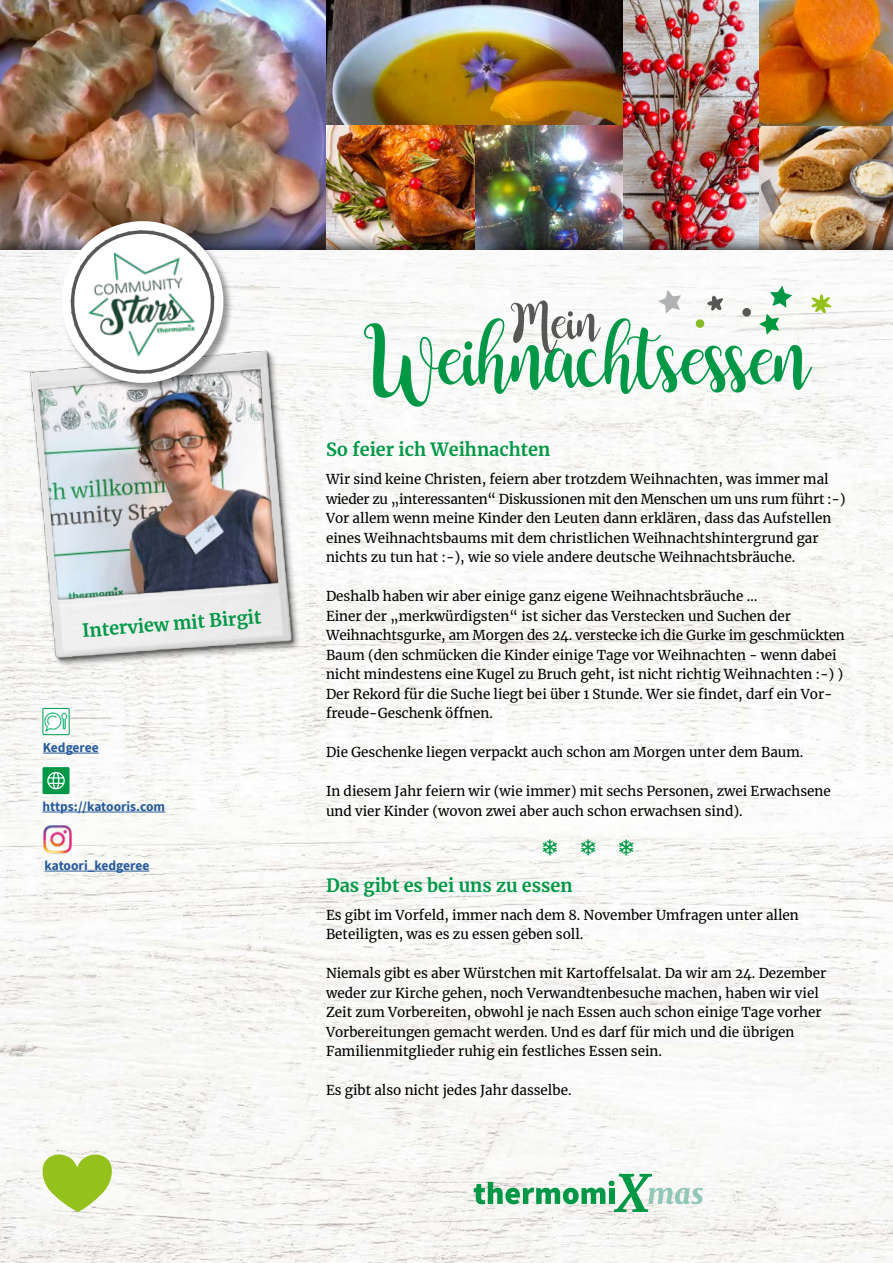
<style>
.page{position:relative;width:893px;height:1263px;background:#fff}
.page>*{position:absolute;margin:0;border:0;box-sizing:border-box;transform-origin:0 0}
.t1{font:22.5px "Arial Unicode MS";color:#009847}
.t2{font:700 18px "Merriweather";color:#009847}
.t3{font:13.5px/19.5px "Merriweather";color:#000}
.t4{font:700 13.5px "Source Sans Pro";color:#275b9b}
</style>
<div class="page">
<img style="left:0;top:0;width:326px;height:232px">
<img style="left:326px;top:0;width:298px;height:125px">
<img style="left:758px;top:0;width:135px;height:232px">
<img style="left:475px;top:125px;width:149px;height:107px">
<img style="left:624px;top:0;width:134px;height:232px">
<img style="left:326px;top:125px;width:149px;height:107px">
<img style="left:0;top:251px;width:893px;height:1012px">
<svg style="left:474px;top:1174px;width:229px;height:38px"></svg>
<svg style="left:364px;top:286px;width:467px;height:121px"></svg>
<svg style="left:37px;top:1153px;width:80px;height:59px"></svg>
<img style="left:26px;top:338px;width:273px;height:348px">
<div style="left:61px;top:220px;width:173px;height:173px;background:#000;opacity:.4"></div>
<svg style="left:58px;top:218px;width:169px;height:168px"></svg>
<img style="left:79px;top:241px;width:123px;height:124px">
<hr style="left:43px;top:753px;width:56px;height:1px;background:#275b9b">
<img style="left:45px;top:710px;width:23px;height:23px">
<div style="left:43px;top:708px;width:27px;height:27px;border:1px solid #009847"></div>
<hr style="left:45px;top:871px;width:104px;height:1px;background:#275b9b">
<img style="left:43px;top:825px;width:30px;height:29px">
<hr style="left:43px;top:812px;width:122px;height:1px;background:#275b9b">
<div style="left:43px;top:767px;width:27px;height:27px;background:#009847;border-radius:2px"></div>
<svg style="left:47px;top:772px;width:18px;height:17px"></svg>
<h2 class="t2" style="left:81px;top:617px;width:181px;rotate:-4deg">Interview mit Birgit</h2>
<p class="t4" style="left:43px;top:738px;width:57px">Kedgeree</p>
<p class="t4" style="left:43px;top:797px;width:124px">https://katooris.com</p>
<p class="t4" style="left:45px;top:856px;width:106px">katoori_kedgeree</p>
<h2 class="t2" style="left:326px;top:437px;width:226px">So feier ich Weihnachten</h2>
<p class="t3" style="left:326px;top:469px;width:521px">Wir sind keine Christen, feiern aber trotzdem Weihnachten, was immer mal wieder zu „interessanten“ Diskussionen mit den Menschen um uns rum führt :-)<br>Vor allem wenn meine Kinder den Leuten dann erklären, dass das Aufstellen eines Weihnachtsbaums mit dem christlichen Weihnachtshintergrund gar nichts zu tun hat :-), wie so viele andere deutsche Weihnachtsbräuche.</p>
<p class="t3" style="left:326px;top:586px;width:520px">Deshalb haben wir aber einige ganz eigene Weihnachtsbräuche …<br>Einer der „merkwürdigsten“ ist sicher das Verstecken und Suchen der Weihnachtsgurke, am Morgen des 24. verstecke ich die Gurke im geschmückten Baum (den schmücken die Kinder einige Tage vor Weihnachten - wenn dabei nicht mindestens eine Kugel zu Bruch geht, ist nicht richtig Weihnachten :-) )<br>Der Rekord für die Suche liegt bei über 1 Stunde. Wer sie findet, darf ein Vor&shy;freude-Geschenk öffnen.</p>
<p class="t3" style="left:326px;top:742px;width:479px">Die Geschenke liegen verpackt auch schon am Morgen unter dem Baum.</p>
<p class="t3" style="left:326px;top:781px;width:506px">In diesem Jahr feiern wir (wie immer) mit sechs Personen, zwei Erwachsene und vier Kinder (wovon zwei aber auch schon erwachsen sind).</p>
<h1 class="t1" style="left:542px;top:831px;width:93px">❅ ❅ ❅</h1>
<h2 class="t2" style="left:326px;top:872px;width:248px">Das gibt es bei uns zu essen</h2>
<p class="t3" style="left:326px;top:904px;width:474px">Es gibt im Vorfeld, immer nach dem 8. November Umfragen unter allen<br>Beteiligten, was es zu essen geben soll.</p>
<p class="t3" style="left:326px;top:963px;width:502px">Niemals gibt es aber Würstchen mit Kartoffelsalat. Da wir am 24. Dezember weder zur Kirche gehen, noch Verwandtenbesuche machen, haben wir viel Zeit zum Vorbereiten, obwohl je nach Essen auch schon einige Tage vorher Vorbereitungen gemacht werden. Und es darf für mich und die übrigen Familienmitglieder ruhig ein festliches Essen sein.</p>
<p class="t3" style="left:326px;top:1080px;width:247px">Es gibt also nicht jedes Jahr dasselbe.</p>
</div>
